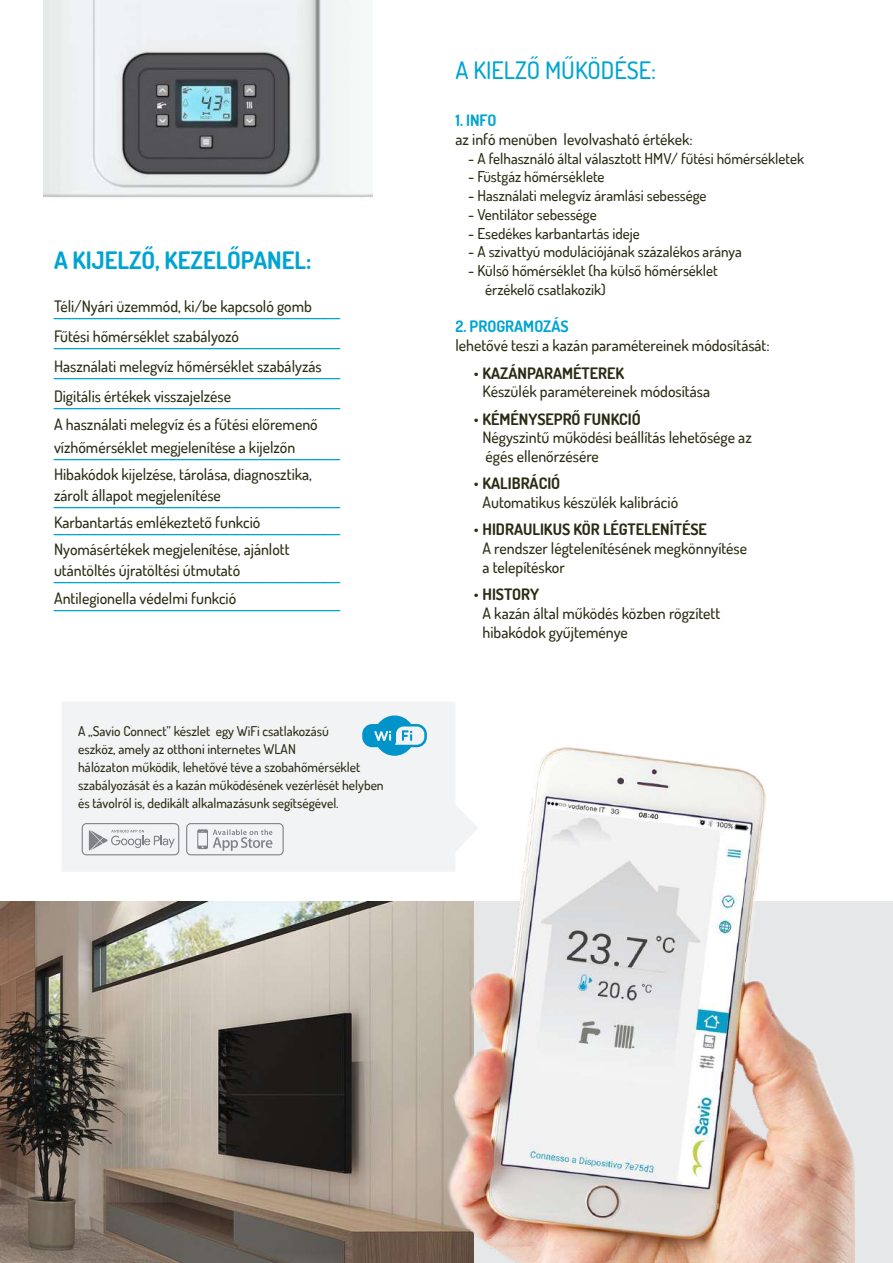
<style>
.page{position:relative;width:893px;height:1263px;background:#fff}
.page>*{position:absolute;margin:0;border:0;box-sizing:border-box;transform-origin:0 0}
.t1{font:700 24px "Dosis";color:#00a4d2}
.t2{font:500 24px "Dosis";color:#00a4d2}
.t3{font:500 15.75px/18.8px "Dosis";color:#2b2b14}
.t4{font:500 15.75px "Dosis";color:#00a4d2}
.t5{font:700 15.75px "Dosis";color:#00a4d2}
.t6{font:500 15px/18.8px "Dosis";color:#2b2b14}
.t7{font:500 13.5px/18px "Dosis";color:#2b2b14}
.s1{font-weight:700}
</style>
<div class="page">
<div style="left:0;top:902px;width:893px;height:361px;background:#e6e7e9"></div>
<img style="left:0;top:902px;width:437px;height:361px">
<img style="left:437px;top:747px;width:417px;height:516px">
<div style="left:62px;top:702px;width:416px;height:170px;background:#f2f3f4"></div>
<svg style="left:362px;top:715px;width:65px;height:41px"></svg>
<svg style="left:82px;top:823px;width:97px;height:32px"></svg>
<svg style="left:186px;top:823px;width:98px;height:32px"></svg>
<img style="left:44px;top:0;width:329px;height:198px">
<h1 class="t1" style="left:54px;top:245px;width:259px">A KIJELZŐ, KEZELŐPANEL:</h1>
<p class="t3" style="left:54px;top:296px;width:259px">Téli/Nyári üzemmód, ki/be kapcsoló gomb</p>
<p class="t4" style="left:54px;top:302px;width:287px">_______________________________________________________</p>
<p class="t3" style="left:54px;top:326px;width:187px">Fűtési hőmérséklet szabályozó</p>
<p class="t4" style="left:54px;top:332px;width:287px">_______________________________________________________</p>
<p class="t3" style="left:54px;top:356px;width:269px">Használati melegvíz hőmérséklet szabályzás</p>
<p class="t4" style="left:54px;top:362px;width:287px">_______________________________________________________</p>
<p class="t3" style="left:54px;top:386px;width:179px">Digitális értékek visszajelzése</p>
<p class="t4" style="left:54px;top:392px;width:287px">_______________________________________________________</p>
<p class="t3" style="left:54px;top:413px;width:265px;line-height:22.5px">A használati melegvíz és a fűtési előremenő vízhőmérséklet megjelenítése a kijelzőn</p>
<p class="t4" style="left:54px;top:443px;width:287px">_______________________________________________________</p>
<p class="t3" style="left:54px;top:463px;width:260px;line-height:21px">Hibakódok kijelzése, tárolása, diagnosztika, zárolt állapot megjelenítése</p>
<p class="t4" style="left:54px;top:491px;width:287px">_______________________________________________________</p>
<p class="t3" style="left:54px;top:512px;width:208px">Karbantartás emlékeztető funkció</p>
<p class="t4" style="left:54px;top:518px;width:287px">_______________________________________________________</p>
<p class="t3" style="left:54px;top:538px;width:237px;line-height:21px">Nyomásértékek megjelenítése, ajánlott utántöltés újratöltési útmutató</p>
<p class="t4" style="left:54px;top:566px;width:287px">_______________________________________________________</p>
<p class="t3" style="left:54px;top:589px;width:184px">Antilegionella védelmi funkció</p>
<p class="t4" style="left:54px;top:594px;width:287px">_______________________________________________________</p>
<p class="t7" style="left:78px;top:721px;width:307px">A „Savio Connect” készlet egy WiFi csatlakozású<br>eszköz, amely az otthoni internetes WLAN<br>hálózaton működik, lehetővé téve a szobahőmérséklet szabályozását és a kazán működésének vezérlését helyben és távolról is, dedikált alkalmazásunk segítségével.</p>
<h1 class="t2" style="left:455px;top:54px;width:202px">A KIELZŐ MŰKÖDÉSE:</h1>
<p class="t5" style="left:455px;top:110px;width:43px">1. INFO</p>
<p class="t3" style="left:455px;top:129px;width:239px">az infó menüben levolvasható értékek:</p>
<p class="t6" style="left:468px;top:148px;width:337px">- A felhasználó által választott HMV/ fűtési hőmérsékletek</p>
<p class="t6" style="left:468px;top:167px;width:138px">- Füstgáz hőmérséklete</p>
<p class="t6" style="left:468px;top:186px;width:240px">- Használati melegvíz áramlási sebessége</p>
<p class="t6" style="left:468px;top:205px;width:130px">- Ventilátor sebessége</p>
<p class="t6" style="left:468px;top:223px;width:173px">- Esedékes karbantartás ideje</p>
<p class="t6" style="left:468px;top:242px;width:275px">- A szivattyú modulációjának százalékos aránya</p>
<p class="t6" style="left:485px;top:261px;width:234px;text-indent:-17px">- Külső hőmérséklet (ha külső hőmérséklet érzékelő csatlakozik)</p>
<p class="t5" style="left:455px;top:317px;width:115px">2. PROGRAMOZÁS</p>
<p class="t3" style="left:455px;top:336px;width:316px">lehetővé teszi a kazán paramétereinek módosítását:</p>
<p class="t3" style="left:482px;top:363px;width:229px;text-indent:-9px">• <span class="s1">KAZÁNPARAMÉTEREK<br></span>Készülék paramétereinek módosítása</p>
<p class="t3" style="left:482px;top:409px;width:271px;text-indent:-9px">• <span class="s1">KÉMÉNYSEPRŐ FUNKCIÓ<br></span>Négyszintű működési beállítás lehetősége az égés ellenőrzésére</p>
<p class="t3" style="left:482px;top:474px;width:197px;text-indent:-9px">• <span class="s1">KALIBRÁCIÓ<br></span>Automatikus készülék kalibráció</p>
<p class="t3" style="left:482px;top:520px;width:266px;text-indent:-9px">• <span class="s1">HIDRAULIKUS KÖR LÉGTELENÍTÉSE<br></span>A rendszer légtelenítésének megkönnyítése a telepítéskor</p>
<p class="t3" style="left:482px;top:584px;width:239px;text-indent:-9px">• <span class="s1">HISTORY<br></span>A kazán által működés közben rögzített hibakódok gyűjteménye</p>
</div>
